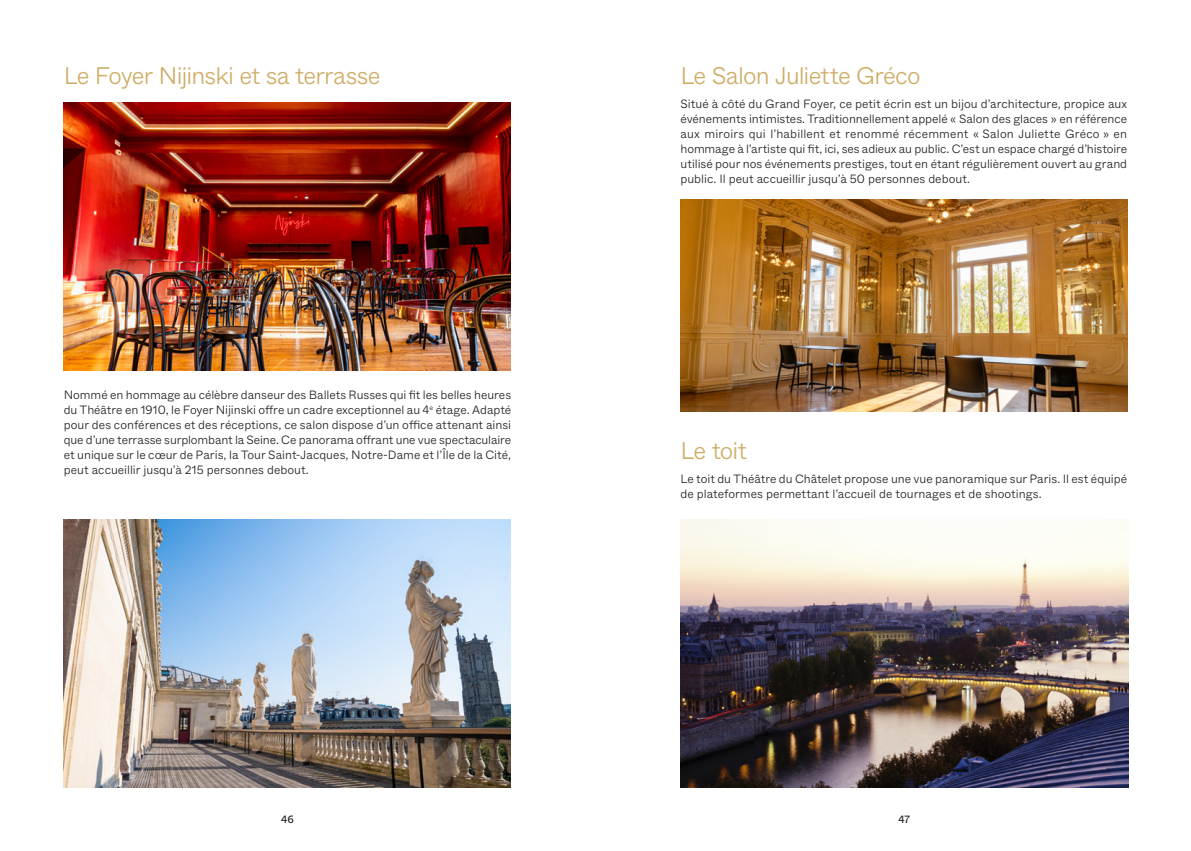
<style>
.page{position:relative;width:1191px;height:851px;background:#fff}
.page>*{position:absolute;margin:0;border:0;box-sizing:border-box;transform-origin:0 0}
.OK_INTER{font:300 24px "ABC Whyte";letter-spacing:-.035em;color:#cfad66}
.OK_TEXTE{font:300 12px/15px "ABC Whyte";color:#231f20;text-align:justify}
.t1{font:10.5px "ABC Whyte";color:#231f20}
</style>
<div class="page">
<img style="left:681px;top:519px;width:447px;height:268px">
<img style="left:64px;top:102px;width:446px;height:268px">
<img style="left:681px;top:200px;width:446px;height:212px">
<img style="left:64px;top:519px;width:446px;height:268px">
<p class="OK_INTER" style="left:64px;top:61px;width:318px">Le Foyer Nijinski et sa terrasse</p>
<p class="OK_TEXTE" style="left:64px;top:387px;width:449px">Nommé en hommage au célèbre danseur des Ballets Russes qui fit les belles heures du Théâtre en 1910, le Foyer Nijinski offre un cadre exceptionnel au 4<sup>e</sup> étage. Adapté pour des conférences et des réceptions, ce salon dispose d’un office attenant ainsi que d’une terrasse surplombant la Seine. Ce panorama offrant une vue spectaculaire et unique sur le cœur de Paris, la Tour Saint-Jacques, Notre-Dame et l’Île de la Cité, peut accueillir jusqu’à 215 personnes debout.</p>
<p class="OK_INTER" style="left:680px;top:61px;width:241px">Le Salon Juliette Gréco</p>
<p class="OK_TEXTE" style="left:680px;top:96px;width:448px">Situé à côté du Grand Foyer, ce petit écrin est un bijou d’architecture, propice aux événements intimistes. Traditionnellement appelé « Salon des glaces » en référence aux miroirs qui l’habillent et renommé récemment « Salon Juliette Gréco » en hommage à l’artiste qui fit, ici, ses adieux au public. C’est un espace chargé d’histoire utilisé pour nos événements prestiges, tout en étant régulièrement ouvert au grand public. Il peut accueillir jusqu’à 50 personnes debout.</p>
<p class="OK_INTER" style="left:680px;top:435px;width:68px">Le toit</p>
<p class="OK_TEXTE" style="left:680px;top:471px;width:448px">Le toit du Théâtre du Châtelet propose une vue panoramique sur Paris. Il est équipé de plateformes permettant l’accueil de tournages et de shootings.</p>
<p class="t1" style="left:281px;top:812px;width:14px">46</p>
<p class="t1" style="left:898px;top:812px;width:13px">47</p>
</div>
